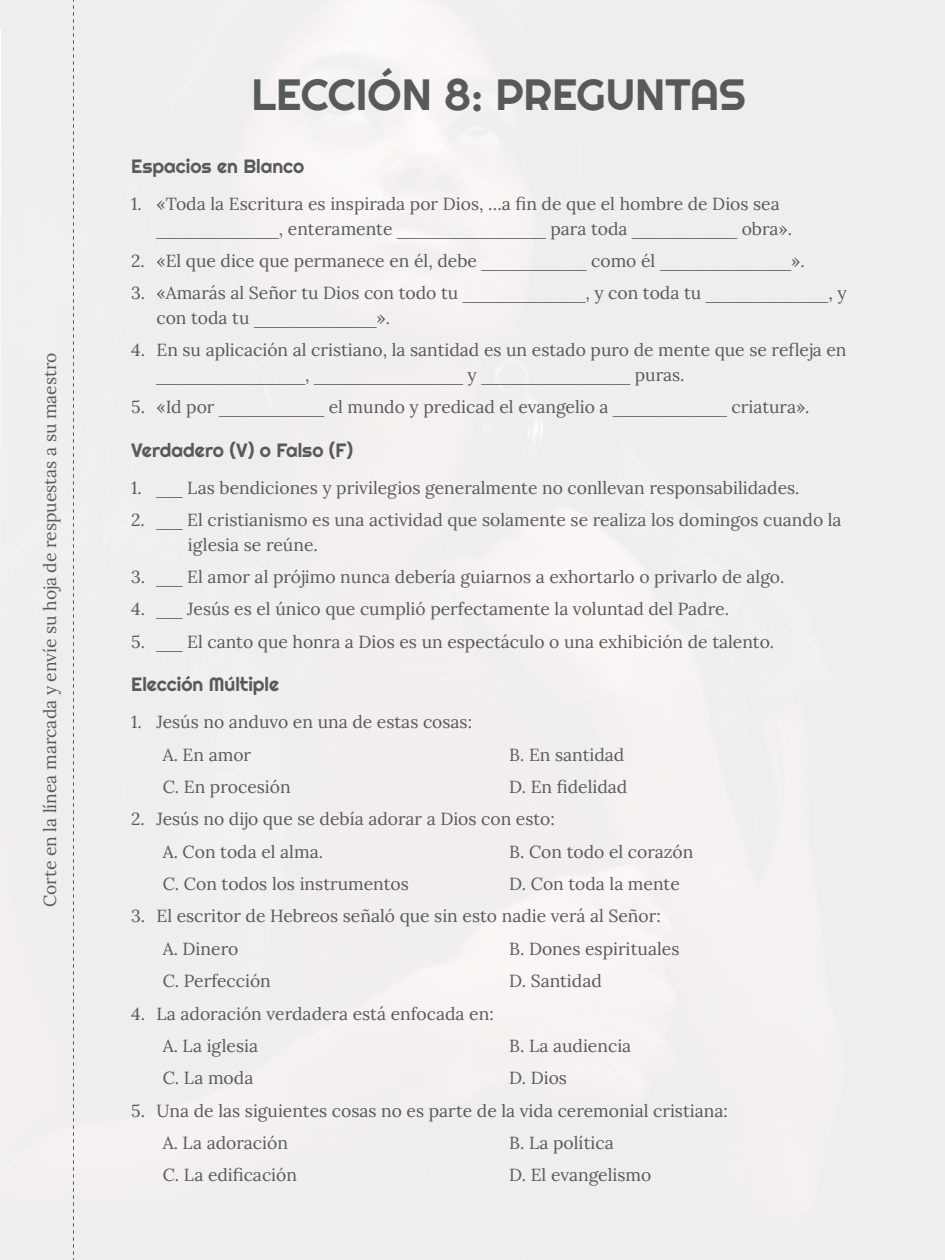
<style>
.page{position:relative;width:945px;height:1260px;background:#fff}
.page>*{position:absolute;margin:0;border:0;box-sizing:border-box;transform-origin:0 0}
.t1{font:43.75px "Righteous";color:#58595b}
.t2{font:19.25px "Righteous";color:#58595b}
.t3{font:17.5px/32.4px "Lora";color:#58595b}
.t4{font:17.5px "Times New Roman";color:#58595b}
.s1{font-family:"Lora"}
.s2{font-family:"Times New Roman"}
</style>
<div class="page">
<svg style="left:73px;top:0;width:1px;height:1260px"></svg>
<p class="t3" style="left:33px;top:907px;width:556px;rotate:-90deg">Corte en la línea marcada y envíe su hoja de respuestas a su maestro</p>
<h1 class="t1" style="left:252px;top:66px;width:496px">LECCIÓN 8: PREGUNTAS</h1>
<p class="t2" style="left:131px;top:154px;width:175px">Espacios en Blanco</p>
<p class="t3" style="left:131px;top:186px;width:650px">1. «Toda la Escritura es inspirada por Dios, …a fin de que el hombre de Dios sea</p>
<p class="t4" style="left:156px;top:217px;width:637px">______________<span class="s1">, enteramente</span> _________________ <span class="s1">para toda</span> ____________ <span class="s1">obra».</span></p>
<p class="t3" style="left:131px;top:243px;width:675px">2. «El que dice que permanece en él, debe <span class="s2">____________</span> como él <span class="s2">_______________</span>».</p>
<p class="t3" style="left:131px;top:276px;width:717px">3. «Amarás al Señor tu Dios con todo tu <span class="s2">______________</span>, y con toda tu <span class="s2">______________</span>, y</p>
<p class="t4" style="left:156px;top:306px;width:235px"><span class="s1">con toda tu</span> ______________<span class="s1">».</span></p>
<p class="t3" style="left:131px;top:333px;width:717px">4. En su aplicación al cristiano, la santidad es un estado puro de mente que se refleja en</p>
<p class="t4" style="left:156px;top:363px;width:530px">_________________<span class="s1">,</span> _________________ <span class="s1">y</span> _________________ <span class="s1">puras.</span></p>
<p class="t3" style="left:131px;top:389px;width:680px">5. «Id por <span class="s2">____________</span> el mundo y predicad el evangelio a <span class="s2">_____________</span> criatura».</p>
<p class="t2" style="left:131px;top:438px;width:223px">Verdadero (V) o Falso (F)</p>
<p class="t3" style="left:131px;top:470px;width:670px">1. <span class="s2">___</span> Las bendiciones y privilegios generalmente no conllevan responsabilidades.</p>
<p class="t3" style="left:188px;top:506px;width:655px;line-height:24.5px;text-indent:-57px">2. <span class="s2">___</span> El cristianismo es una actividad que solamente se realiza los domingos cuando la iglesia se reúne.</p>
<p class="t3" style="left:131px;top:559px;width:655px">3. <span class="s2">___</span> El amor al prójimo nunca debería guiarnos a exhortarlo o privarlo de algo.</p>
<p class="t3" style="left:131px;top:592px;width:599px">4. <span class="s2">___</span> Jesús es el único que cumplió perfectamente la voluntad del Padre.</p>
<p class="t3" style="left:131px;top:624px;width:644px">5. <span class="s2">___</span> El canto que honra a Dios es un espectáculo o una exhibición de talento.</p>
<p class="t2" style="left:131px;top:672px;width:150px">Elección Múltiple</p>
<p class="t3" style="left:163px;top:705px;width:311px;text-indent:-32px">1. Jesús no anduvo en una de estas cosas:<br>A. En amor</p>
<p class="t3" style="left:509px;top:737px;width:117px">B. En santidad</p>
<p class="t3" style="left:163px;top:769px;width:129px">C. En procesión</p>
<p class="t3" style="left:509px;top:769px;width:120px">D. En fidelidad</p>
<p class="t3" style="left:163px;top:802px;width:394px;text-indent:-32px">2. Jesús no dijo que se debía adorar a Dios con esto:<br>A. Con toda el alma.</p>
<p class="t3" style="left:509px;top:834px;width:186px">B. Con todo el corazón</p>
<p class="t3" style="left:163px;top:867px;width:248px">C. Con todos los instrumentos</p>
<p class="t3" style="left:509px;top:867px;width:172px">D. Con toda la mente</p>
<p class="t3" style="left:163px;top:899px;width:500px;text-indent:-32px">3. El escritor de Hebreos señaló que sin esto nadie verá al Señor:<br>A. Dinero</p>
<p class="t3" style="left:509px;top:931px;width:172px">B. Dones espirituales</p>
<p class="t3" style="left:163px;top:964px;width:110px">C. Perfección</p>
<p class="t3" style="left:509px;top:964px;width:94px">D. Santidad</p>
<p class="t3" style="left:163px;top:996px;width:333px;text-indent:-32px">4. La adoración verdadera está enfocada en:<br>A. La iglesia</p>
<p class="t3" style="left:509px;top:1028px;width:124px">B. La audiencia</p>
<p class="t3" style="left:163px;top:1061px;width:92px">C. La moda</p>
<p class="t3" style="left:509px;top:1061px;width:59px">D. Dios</p>
<p class="t3" style="left:163px;top:1093px;width:567px;text-indent:-32px">5. Una de las siguientes cosas no es parte de la vida ceremonial cristiana:<br>A. La adoración</p>
<p class="t3" style="left:509px;top:1125px;width:106px">B. La política</p>
<p class="t3" style="left:163px;top:1158px;width:136px">C. La edificación</p>
<p class="t3" style="left:509px;top:1158px;width:144px">D. El evangelismo</p>
</div>
